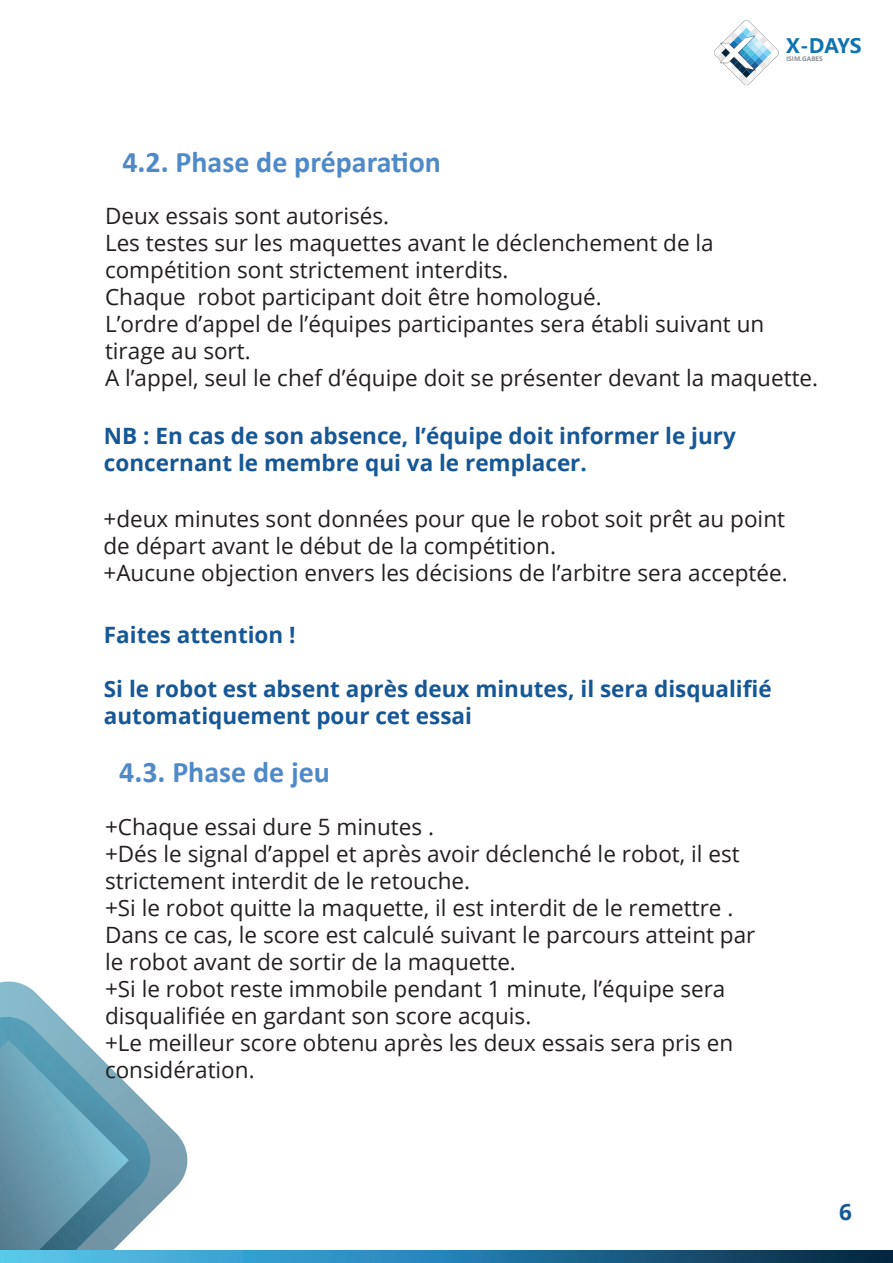
<style>
.page{position:relative;width:893px;height:1263px;background:#fff}
.page>*{position:absolute;margin:0;border:0;box-sizing:border-box;transform-origin:0 0}
.t1{font:700 30px "Calibri";color:#4f8ac8}
.t2{font:22.5px/27px "Open Sans";color:#231f20}
.t3{font:700 22.5px/27px "Open Sans";color:#165796}
.t4{font:700 19.8px "Microsoft Ya Hei UI";color:#0e73b1}
.t5{font:700 6.15px "Microsoft Ya Hei UI";color:#8b8d90}
</style>
<div class="page">
<svg style="left:0;top:981px;width:187px;height:269px"></svg>
<svg style="left:0;top:1250px;width:893px;height:13px;background:#2a7ba4"></svg>
<svg style="left:714px;top:20px;width:65px;height:66px"></svg>
<p class="t4" style="left:786px;top:33px;width:77px">X-DAYS</p>
<h1 class="t1" style="left:122px;top:141px;width:320px">4.2. Phase de préparation</h1>
<p class="t5" style="left:786px;top:54px;width:38px">ISIM.GABES</p>
<p class="t2" style="left:105px;top:202px;width:715px">Deux essais sont autorisés.<br>Les testes sur les maquettes avant le déclenchement de la compétition sont strictement interdits.<br>Chaque robot participant doit être homologué.<br>L’ordre d’appel de l’équipes participantes sera établi suivant un tirage au sort.<br>A l’appel, seul le chef d’équipe doit se présenter devant la maquette.</p>
<p class="t3" style="left:104px;top:421px;width:634px">NB : En cas de son absence, l’équipe doit informer le jury concernant le membre qui va le remplacer.</p>
<p class="t2" style="left:104px;top:505px;width:686px">+deux minutes sont données pour que le robot soit prêt au point de départ avant le début de la compétition.<br>+Aucune objection envers les décisions de l’arbitre sera acceptée.</p>
<p class="t3" style="left:104px;top:621px;width:193px">Faites attention !</p>
<p class="t3" style="left:104px;top:675px;width:669px">Si le robot est absent après deux minutes, il sera disqualifié automatiquement pour cet essai</p>
<h1 class="t1" style="left:119px;top:751px;width:212px">4.3. Phase de jeu</h1>
<p class="t2" style="left:105px;top:812px;width:652px">+Chaque essai dure 5 minutes .<br>+Dés le signal d’appel et après avoir déclenché le robot, il est strictement interdit de le retouche.<br>+Si le robot quitte la maquette, il est interdit de le remettre .<br>Dans ce cas, le score est calculé suivant le parcours atteint par le robot avant de sortir de la maquette.<br>+Si le robot reste immobile pendant 1 minute, l’équipe sera disqualifiée en gardant son score acquis.<br>+Le meilleur score obtenu après les deux essais sera pris en considération.</p>
<p class="t3" style="left:839px;top:1198px;width:14px">6</p>
</div>
